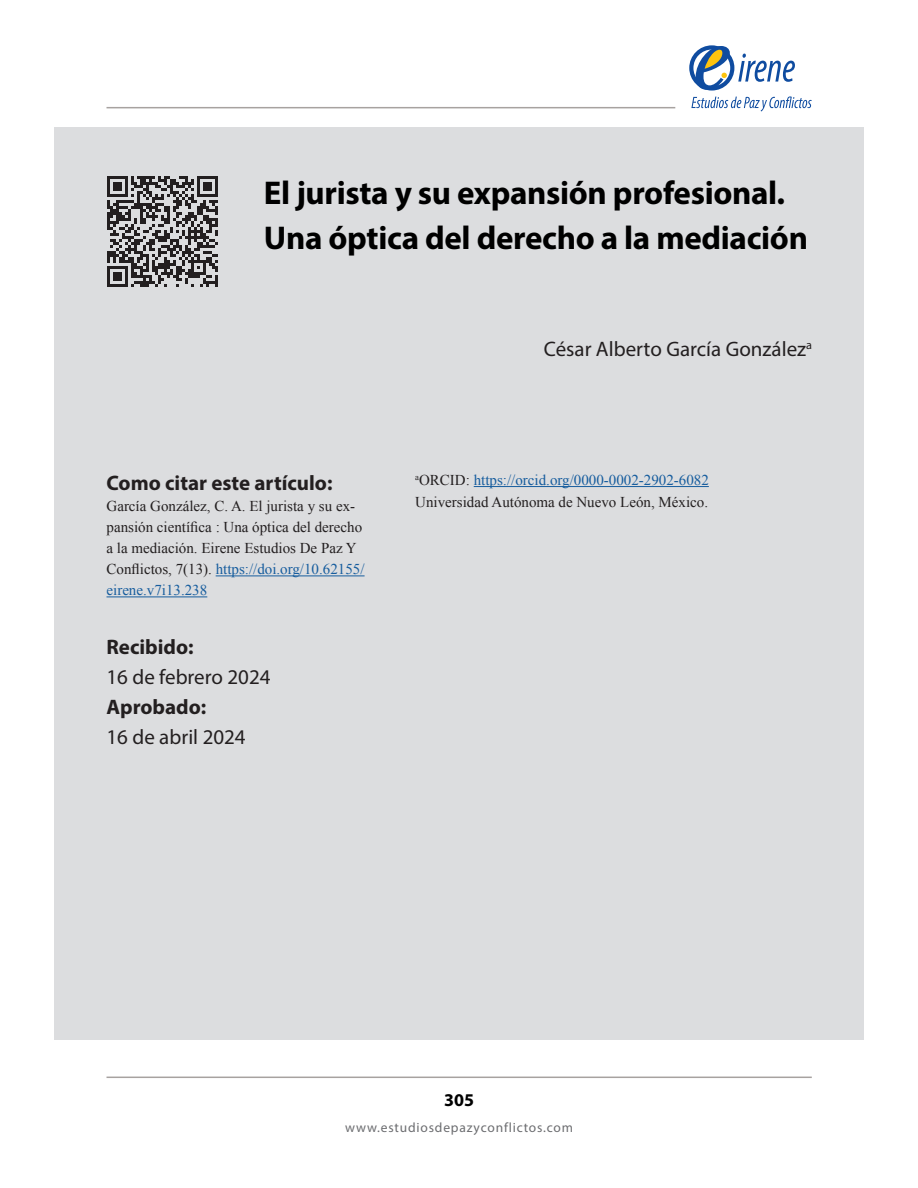
<style>
.page{position:relative;width:918px;height:1188px;background:#fff}
.page>*{position:absolute;margin:0;border:0;box-sizing:border-box;transform-origin:0 0}
.Título_Artículo_V2{font:700 33px "Myriad Pro";letter-spacing:-.01em;color:#000}
.Subtítulo_Resumen_Anstract{font:21px "Myriad Pro";color:#231f20}
.Subtítulo_Resumen_Anstract-2{font:700 21px "Myriad Pro";color:#231f20}
.t1{font:700 18px "Myriad Pro";color:#000}
.Texto_Cómo_Citar{font:15px/21px "Times New Roman";color:#231f20}
.Texto{font:15px "Times New Roman";color:#175d9e}
.Texto-2{font:15px "Times New Roman";color:#231f20}
.t2{font:13.5px "Myriad Pro";letter-spacing:.06em;color:#6c6d70}
.s1{color:#175d9e}
.s2{color:#231f20}
</style>
<div class="page">
<hr style="left:107px;top:107px;width:568px;height:1px;background:#a7a2a0">
<hr style="left:107px;top:1077px;width:705px;height:1px;background:#a7a2a0">
<svg style="left:689px;top:45px;width:123px;height:67px"></svg>
<div style="left:54px;top:128px;width:810px;height:912px;background:#dcdddf"></div>
<svg style="left:107px;top:176px;width:111px;height:111px"></svg>
<hr style="left:474px;top:486px;width:235px;height:1px;background:#175d9e">
<hr style="left:216px;top:576px;width:149px;height:1px;background:#175d9e">
<hr style="left:107px;top:597px;width:100px;height:1px;background:#175d9e">
<p class="Título_Artículo_V2" style="left:264px;top:171px;width:523px">El jurista y su expansión profesional.</p>
<p class="Título_Artículo_V2" style="left:264px;top:216px;width:546px">Una óptica del derecho a la mediación</p>
<p class="Subtítulo_Resumen_Anstract-2" style="left:107px;top:470px;width:228px">Como citar este artículo:</p>
<p class="Texto_Cómo_Citar" style="left:107px;top:496px;width:260px">García González, C. A. El jurista y su ex&shy;pansión científica : Una óptica del derecho a la mediación. Eirene Estudios De Paz Y Conflictos, 7(13). <span class="s1">https://doi.org/10.62155/ eirene.v7i13.238</span></p>
<p class="Subtítulo_Resumen_Anstract-2" style="left:107px;top:633px;width:89px">Recibido:</p>
<p class="Subtítulo_Resumen_Anstract" style="left:107px;top:664px;width:166px">16 de febrero 2024</p>
<p class="Subtítulo_Resumen_Anstract-2" style="left:107px;top:693px;width:101px">Aprobado:</p>
<p class="Subtítulo_Resumen_Anstract" style="left:107px;top:724px;width:141px">16 de abril 2024</p>
<p class="Subtítulo_Resumen_Anstract" style="left:544px;top:336px;width:270px">César Alberto García González<sup>a</sup></p>
<p class="Texto" style="left:415px;top:470px;width:295px"><sup>a</sup><span class="s2">ORCID:</span> https://orcid.org/0000-0002-2902-6082</p>
<p class="Texto-2" style="left:415px;top:492px;width:294px">Universidad Autónoma de Nuevo León, México.</p>
<p class="t1" style="left:444px;top:1088px;width:31px">305</p>
<p class="t2" style="left:345px;top:1119px;width:229px">www.estudiosdepazyconflictos.com</p>
</div>
